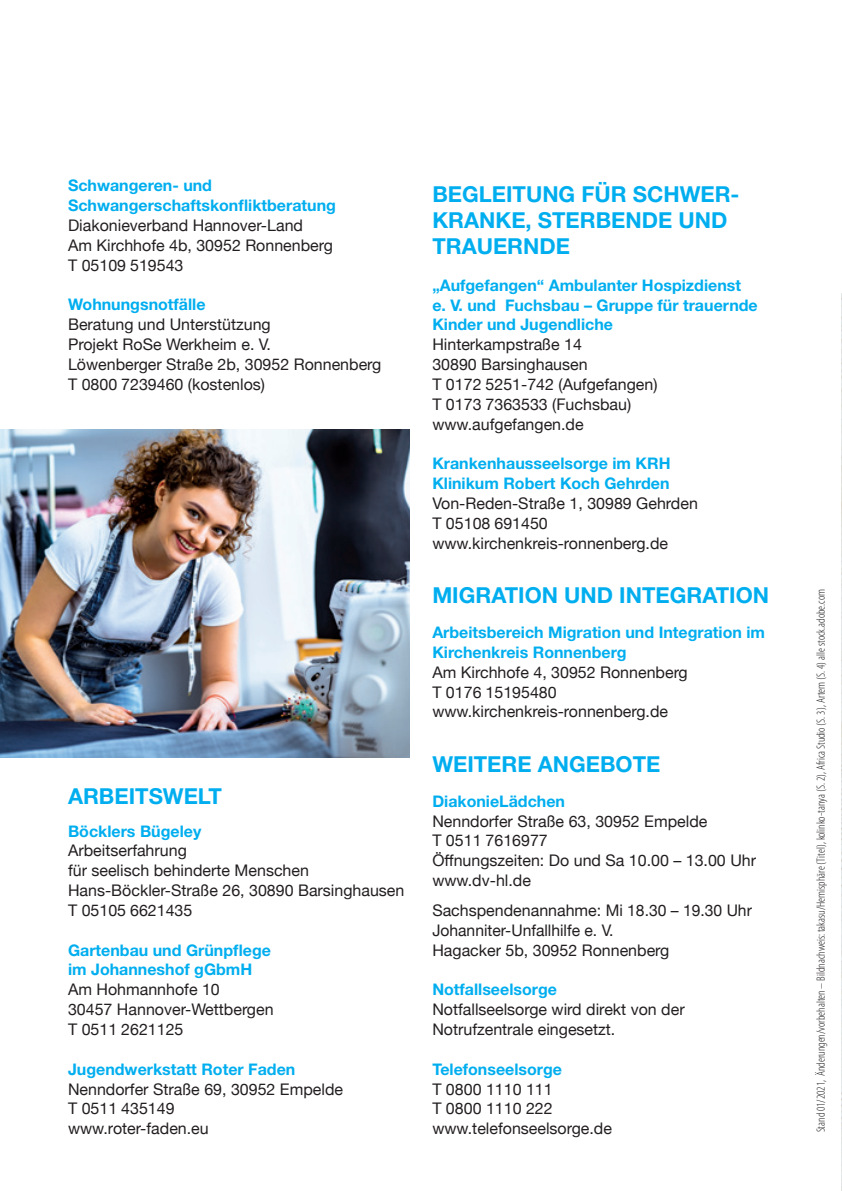
<style>
.page{position:relative;width:842px;height:1191px;background:#fff}
.page>*{position:absolute;margin:0;border:0;box-sizing:border-box;transform-origin:0 0}
.t1{font:700 22px/26.4px "Helvetica Neue";color:#00aeef}
.t2{font:16px/19.8px "Helvetica Neue";color:#231f20}
.t3{font:700 16px/19.8px "Helvetica Neue";color:#00aeef}
.t4{font:300 condensed 12px "Myriad Pro";color:#231f20}
</style>
<div class="page">
<hr style="left:841px;top:0;width:1px;height:295px;background:#5e2e7e">
<hr style="left:841px;top:295px;width:1px;height:896px;background:#712c7d">
<img style="left:0;top:429px;width:410px;height:328px">
<p class="t3" style="left:68px;top:175px;width:269px">Schwangeren- und<br>Schwangerschaftskonfliktberatung</p>
<p class="t2" style="left:68px;top:216px;width:266px">Diakonieverband Hannover-Land<br>Am Kirchhofe 4b, 30952 Ronnenberg<br>T 05109 519543</p>
<p class="t3" style="left:68px;top:294px;width:139px">Wohnungsnotfälle</p>
<p class="t2" style="left:68px;top:316px;width:315px">Beratung und Unterstützung<br>Projekt RoSe Werkheim e. V.<br>Löwenberger Straße 2b, 30952 Ronnenberg<br>T 0800 7239460 (kostenlos)</p>
<h1 class="t1" style="left:68px;top:782px;width:155px">ARBEITSWELT</h1>
<p class="t3" style="left:68px;top:820px;width:135px">Böcklers Bügeley</p>
<p class="t2" style="left:68px;top:841px;width:338px">Arbeitserfahrung<br>für seelisch behinderte Menschen<br>Hans-Böckler-Straße 26, 30890 Barsinghausen<br>T 05105 6621435</p>
<p class="t3" style="left:68px;top:939px;width:204px">Gartenbau und Grünpflege im Johanneshof gGbmH</p>
<p class="t2" style="left:68px;top:980px;width:207px">Am Hohmannhofe 10<br>30457 Hannover-Wettbergen<br>T 0511 2621125</p>
<p class="t3" style="left:68px;top:1058px;width:229px">Jugendwerkstatt Roter Faden</p>
<p class="t2" style="left:68px;top:1079px;width:277px">Nenndorfer Straße 69, 30952 Empelde<br>T 0511 435149<br>www.roter-faden.eu</p>
<h1 class="t1" style="left:432px;top:180px;width:309px">BEGLEITUNG FÜR SCHWER-<br>KRANKE, STERBENDE UND<br>TRAUERNDE</h1>
<p class="t3" style="left:432px;top:275px;width:327px">„Aufgefangen“ Ambulanter Hospizdienst e. V. und Fuchsbau – Gruppe für trauernde<br>Kinder und Jugendliche</p>
<p class="t2" style="left:432px;top:335px;width:227px">Hinterkampstraße 14<br>30890 Barsinghausen<br>T 0172 5251-742 (Aufgefangen)<br>T 0173 7363533 (Fuchsbau) www.aufgefangen.de</p>
<p class="t3" style="left:432px;top:453px;width:240px">Krankenhausseelsorge im KRH<br>Klinikum Robert Koch Gehrden</p>
<p class="t2" style="left:432px;top:494px;width:267px">Von-Reden-Straße 1, 30989 Gehrden<br>T 05108 691450 www.kirchenkreis-ronnenberg.de</p>
<h1 class="t1" style="left:432px;top:582px;width:338px">MIGRATION UND INTEGRATION</h1>
<p class="t3" style="left:432px;top:622px;width:334px">Arbeitsbereich Migration und Integration im<br>Kirchenkreis Ronnenberg</p>
<p class="t2" style="left:432px;top:663px;width:257px">Am Kirchhofe 4, 30952 Ronnenberg<br>T 0176 15195480 www.kirchenkreis-ronnenberg.de</p>
<h1 class="t1" style="left:432px;top:750px;width:230px">WEITERE ANGEBOTE</h1>
<p class="t3" style="left:432px;top:790px;width:134px">DiakonieLädchen</p>
<p class="t2" style="left:432px;top:812px;width:325px">Nenndorfer Straße 63, 30952 Empelde<br>T 0511 7616977<br>Öffnungszeiten: Do und Sa 10.00 – 13.00 Uhr www.dv-hl.de</p>
<p class="t2" style="left:432px;top:901px;width:321px">Sachspendenannahme: Mi 18.30 – 19.30 Uhr<br>Johanniter-Unfallhilfe e. V.<br>Hagacker 5b, 30952 Ronnenberg</p>
<p class="t3" style="left:432px;top:979px;width:126px">Notfallseelsorge</p>
<p class="t2" style="left:432px;top:1000px;width:254px">Notfallseelsorge wird direkt von der<br>Notrufzentrale eingesetzt.</p>
<p class="t3" style="left:432px;top:1058px;width:131px">Telefonseelsorge</p>
<p class="t2" style="left:432px;top:1079px;width:181px">T 0800 1110 111<br>T 0800 1110 222 www.telefonseelsorge.de</p>
<p class="t4" style="left:814px;top:1132px;width:545px;rotate:-90deg">Stand 01/2021, Änderungen/vorbehalten – Bildnachweis: takasu/Hemisphäre (Titel), kolinko-tanya (S. 2), Africa Studio (S. 3), Artem (S. 4) alle stock.adobe.com</p>
</div>
